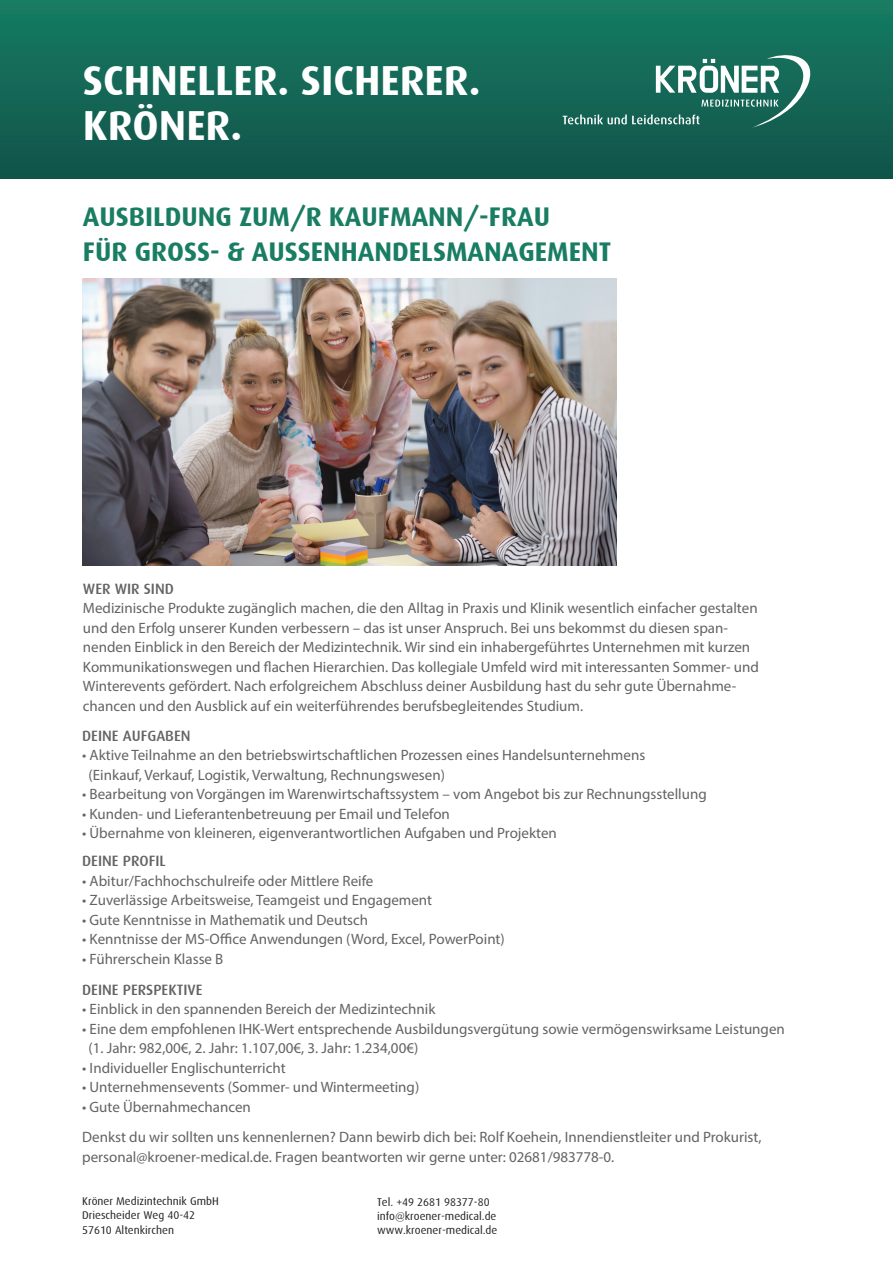
<style>
.page{position:relative;width:893px;height:1263px;background:#fff}
.page>*{position:absolute;margin:0;border:0;box-sizing:border-box;transform-origin:0 0}
.t1{font:700 42px/45px "Dax";color:#fff}
.t2{font:700 27px/34.5px "Dax";color:#187d62}
.t3{font:15px/19.5px "Myriad Pro";color:#636366}
.t4{font:500 15px "Dax";color:#636366}
.t5{font:11.25px/14.4px "Dax";color:#231f20}
</style>
<div class="page">
<div style="left:0;top:0;width:893px;height:179px;background:linear-gradient(to bottom,#167c62,#11534a)"></div>
<svg style="left:563px;top:55px;width:247px;height:73px;background:#3b7f71"></svg>
<img style="left:82px;top:279px;width:534px;height:287px">
<h1 class="t1" style="left:83px;top:58px;width:399px">SCHNELLER. SICHERER.<br>KRÖNER.</h1>
<h2 class="t2" style="left:83px;top:200px;width:530px">AUSBILDUNG ZUM/R KAUFMANN/-FRAU<br>FÜR GROSS- &amp; AUSSENHANDELSMANAGEMENT</h2>
<p class="t4" style="left:83px;top:580px;width:92px">WER WIR SIND</p>
<p class="t3" style="left:83px;top:598px;width:677px">Medizinische Produkte zugänglich machen, die den Alltag in Praxis und Klinik wesentlich einfacher gestalten und den Erfolg unserer Kunden verbessern – das ist unser Anspruch. Bei uns bekommst du diesen span&shy;nenden Einblick in den Bereich der Medizintechnik. Wir sind ein inhabergeführtes Unternehmen mit kurzen Kommunikationswegen und flachen Hierarchien. Das kollegiale Umfeld wird mit interessanten Sommer- und Winterevents gefördert. Nach erfolgreichem Abschluss deiner Ausbildung hast du sehr gute Übernahme&shy;chancen und den Ausblick auf ein weiterführendes berufsbegleitendes Studium.</p>
<p class="t4" style="left:82px;top:727px;width:110px">DEINE AUFGABEN</p>
<p class="t3" style="left:89px;top:745px;width:558px;text-indent:-6px">• Aktive Teilnahme an den betriebswirtschaftlichen Prozessen eines Handelsunternehmens (Einkauf, Verkauf, Logistik, Verwaltung, Rechnungswesen)</p>
<p class="t3" style="left:82px;top:784px;width:626px">• Bearbeitung von Vorgängen im Warenwirtschaftssystem – vom Angebot bis zur Rechnungsstellung</p>
<p class="t3" style="left:82px;top:804px;width:369px">• Kunden- und Lieferantenbetreuung per Email und Telefon</p>
<p class="t3" style="left:82px;top:823px;width:476px">• Übernahme von kleineren, eigenverantwortlichen Aufgaben und Projekten</p>
<p class="t4" style="left:82px;top:853px;width:85px">DEINE PROFIL</p>
<p class="t3" style="left:82px;top:871px;width:293px">• Abitur/Fachhochschulreife oder Mittlere Reife</p>
<p class="t3" style="left:82px;top:890px;width:351px">• Zuverlässige Arbeitsweise, Teamgeist und Engagement</p>
<p class="t3" style="left:82px;top:910px;width:288px">• Gute Kenntnisse in Mathematik und Deutsch</p>
<p class="t3" style="left:82px;top:929px;width:424px">• Kenntnisse der MS-Office Anwendungen (Word, Excel, PowerPoint)</p>
<p class="t3" style="left:82px;top:949px;width:143px">• Führerschein Klasse B</p>
<p class="t4" style="left:82px;top:981px;width:122px">DEINE PERSPEKTIVE</p>
<p class="t3" style="left:82px;top:999px;width:355px">• Einblick in den spannenden Bereich der Medizintechnik</p>
<p class="t3" style="left:89px;top:1019px;width:698px;text-indent:-6px">• Eine dem empfohlenen IHK-Wert entsprechende Ausbildungsvergütung sowie vermögenswirksame Leistungen (1. Jahr: 982,00€, 2. Jahr: 1.107,00€, 3. Jahr: 1.234,00€)</p>
<p class="t3" style="left:82px;top:1058px;width:205px">• Individueller Englischunterricht</p>
<p class="t3" style="left:82px;top:1077px;width:339px">• Unternehmensevents (Sommer- und Wintermeeting)</p>
<p class="t3" style="left:82px;top:1091px;width:681px;line-height:30.8px">• Gute Übernahmechancen<br>Denkst du wir sollten uns kennenlernen? Dann bewirb dich bei: Rolf Koehein, Innendienstleiter und Prokurist,</p>
<p class="t3" style="left:82px;top:1147px;width:534px">personal@kroener-medical.de. Fragen beantworten wir gerne unter: 02681/983778-0.</p>
<p class="t5" style="left:82px;top:1194px;width:138px">Kröner Medizintechnik GmbH<br>Driescheider Weg 40-42<br>57610 Altenkirchen</p>
<p class="t5" style="left:377px;top:1194px;width:122px">Tel. +49 2681 98377-80 info@kroener-medical.de www.kroener-medical.de</p>
</div>
